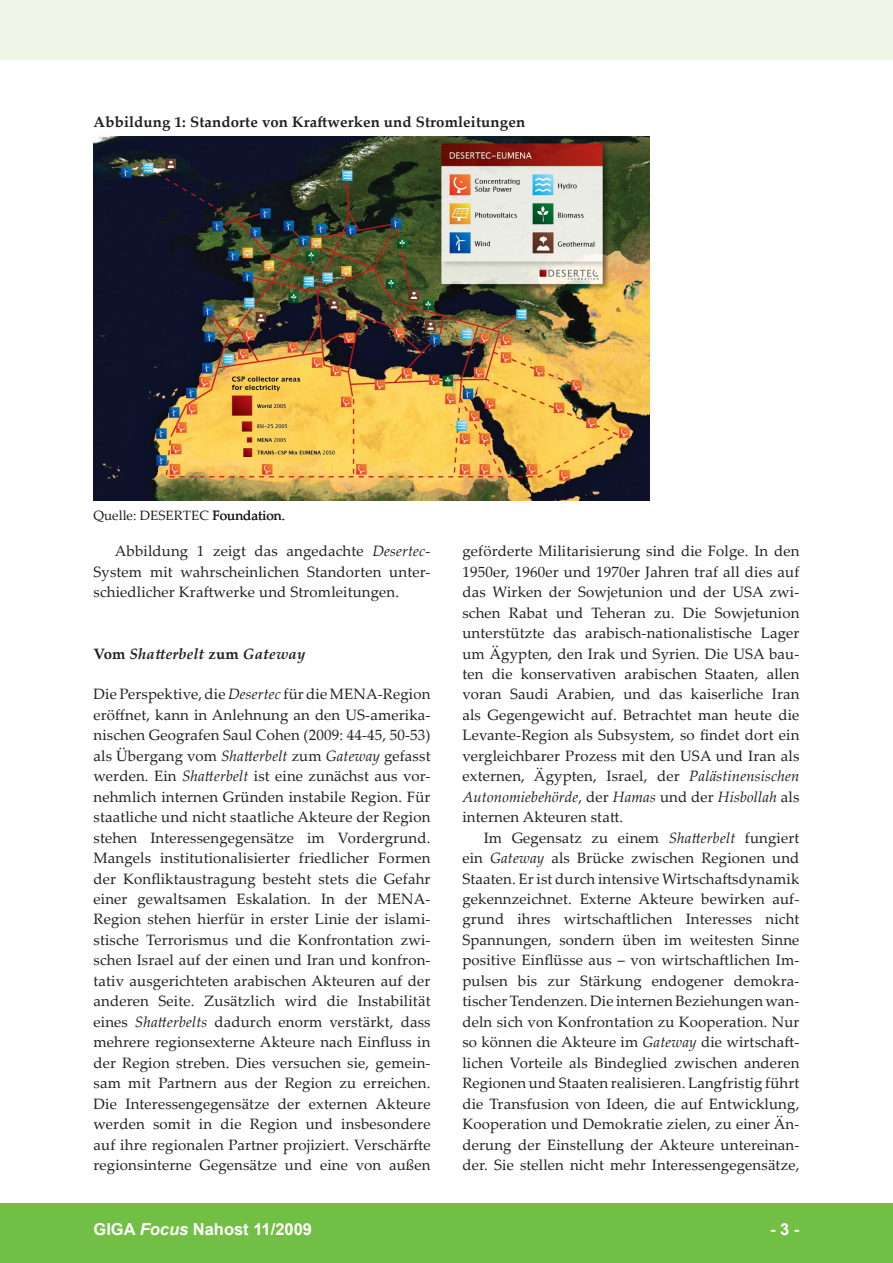
<style>
.page{position:relative;width:893px;height:1263px;background:#fff}
.page>*{position:absolute;margin:0;border:0;box-sizing:border-box;transform-origin:0 0}
.t1{font:700 16.5px "Arial";color:#fff}
.foc__text_1__absatz{font:15px/20.4px "Palatino Linotype";letter-spacing:.01em;color:#231f20;text-align:justify}
.foc__text_fliesstext{font:15px/20.4px "Palatino Linotype";letter-spacing:.01em;color:#231f20;text-align:justify}
.foc__abbildung_titel{font:700 15px "Palatino Linotype";letter-spacing:.01em;color:#231f20}
.foc__text_ueberschri{font:italic 700 15px "Palatino Linotype";letter-spacing:.01em;color:#231f20}
.foc__tabelle_quelle{font:13.5px "Palatino Linotype";color:#231f20}
.s1{font-style:italic}
.s2{font-style:normal}
</style>
<div class="page">
<div style="left:0;top:1203px;width:893px;height:60px;background:#71bf44"></div>
<div style="left:0;top:0;width:893px;height:60px;background:#eff6e8"></div>
<img style="left:94px;top:136px;width:555px;height:364px">
<p class="foc__abbildung_titel" style="left:94px;top:111px;width:433px">Abbildung 1: Standorte von Kraftwerken und Stromleitungen</p>
<p class="foc__tabelle_quelle" style="left:94px;top:506px;width:193px">Quelle: DESERTEC Foundation.</p>
<p class="foc__text_fliesstext" style="left:94px;top:540px;width:338px;text-indent:21px">Abbildung 1 zeigt das angedachte <span class="s1">Desertec</span>-System mit wahrscheinlichen Standorten unter&shy;schiedlicher Kraftwerke und Stromleitungen.</p>
<p class="foc__text_ueberschri" style="left:94px;top:643px;width:213px"><span class="s2">Vom</span> Shatterbelt <span class="s2">zum</span> Gateway</p>
<p class="foc__text_1__absatz" style="left:94px;top:684px;width:339px">Die Perspektive, die <span class="s1">Desertec</span> für die MENA-Region eröffnet, kann in Anlehnung an den US-amerika&shy;nischen Geografen Saul Cohen (2009: 44-45, 50-53) als Übergang vom <span class="s1">Shatterbelt</span> zum <span class="s1">Gateway</span> gefasst werden. Ein <span class="s1">Shatterbelt</span> ist eine zunächst aus vor&shy;nehmlich internen Gründen instabile Region. Für staatliche und nicht staatliche Akteure der Region stehen Interessengegensätze im Vordergrund.<br>Mangels in-sti-tutionalisierter friedlicher Formen der Kon-fliktaustragung besteht stets die Gefahr einer gewaltsamen Eskalation. In der MENA-Re-gion stehen hierfür in erster Linie der islami&shy;stische Terrorismus und die Konfrontation zwi&shy;schen Israel auf der einen und Iran und konfron&shy;tativ ausgerichteten arabischen Akteuren auf der anderen Seite. Zusätzlich wird die Instabilität eines <span class="s1">Shatterbelts</span> dadurch enorm verstärkt, dass mehrere regionsexterne Akteure nach Einfluss in der Region streben. Dies versuchen sie, gemein&shy;sam mit Partnern aus der Region zu erreichen.<br>Die Interessengegensätze der externen Akteure werden somit in die Region und insbesondere auf ihre regionalen Partner projiziert. Verschärfte regionsinterne Gegensätze und eine von außen</p>
<p class="foc__text_1__absatz" style="left:462px;top:540px;width:339px">geförderte Militarisierung sind die Folge. In den 1950er, 1960er und 1970er Jahren traf all dies auf das Wirken der Sowjetunion und der USA zwi&shy;schen Rabat und Teheran zu. Die Sowjetunion unterstützte das arabisch-nationalistische Lager um Ägypten, den Irak und Syrien. Die USA bau&shy;ten die konservativen arabischen Staaten, allen voran Saudi Arabien, und das kaiserliche Iran als Gegengewicht auf. Betrachtet man heute die Levante-Region als Subsystem, so findet dort ein vergleichbarer Prozess mit den USA und Iran als externen, Ägypten, Israel, der <span class="s1">Palästinensischen Autonomiebehörde</span>, der <span class="s1">Hamas</span> und der <span class="s1">Hisbollah</span> als internen Akteuren statt.</p>
<p class="foc__text_fliesstext" style="left:462px;top:827px;width:339px;text-indent:21px">Im Gegensatz zu einem <span class="s1">Shatterbelt</span> fungiert ein <span class="s1">Gateway</span> als Brücke zwischen Regionen und Staaten. Er ist durch intensive Wirtschaftsdynamik gekennzeichnet. Externe Akteure bewirken auf&shy;grund ihres wirtschaftlichen Interesses nicht Spannungen, sondern üben im weitesten Sinne positive Einflüsse aus – von wirtschaftlichen Im&shy;pulsen bis zur Stärkung endogener demokra&shy;tischer Tendenzen. Die internen Beziehungen wan&shy;deln sich von Konfrontation zu Kooperation. Nur so können die Akteure im <span class="s1">Gateway</span> die wirtschaft&shy;lichen Vorteile als Bindeglied zwischen anderen Re-gionen und Staaten realisieren. Lang-fristig führt die Trans-fusion von Ideen, die auf Ent-wicklung, Kooperation und Demokratie zielen, zu einer Än&shy;derung der Einstellung der Akteure untereinan&shy;der. Sie stellen nicht mehr In-teressengegensätze,</p>
<p class="t1" style="left:94px;top:1218px;width:220px">GIGA <span class="s1">Focus</span> Nahost 11/2009</p>
<p class="t1" style="left:770px;top:1218px;width:31px">- -</p>
</div>
